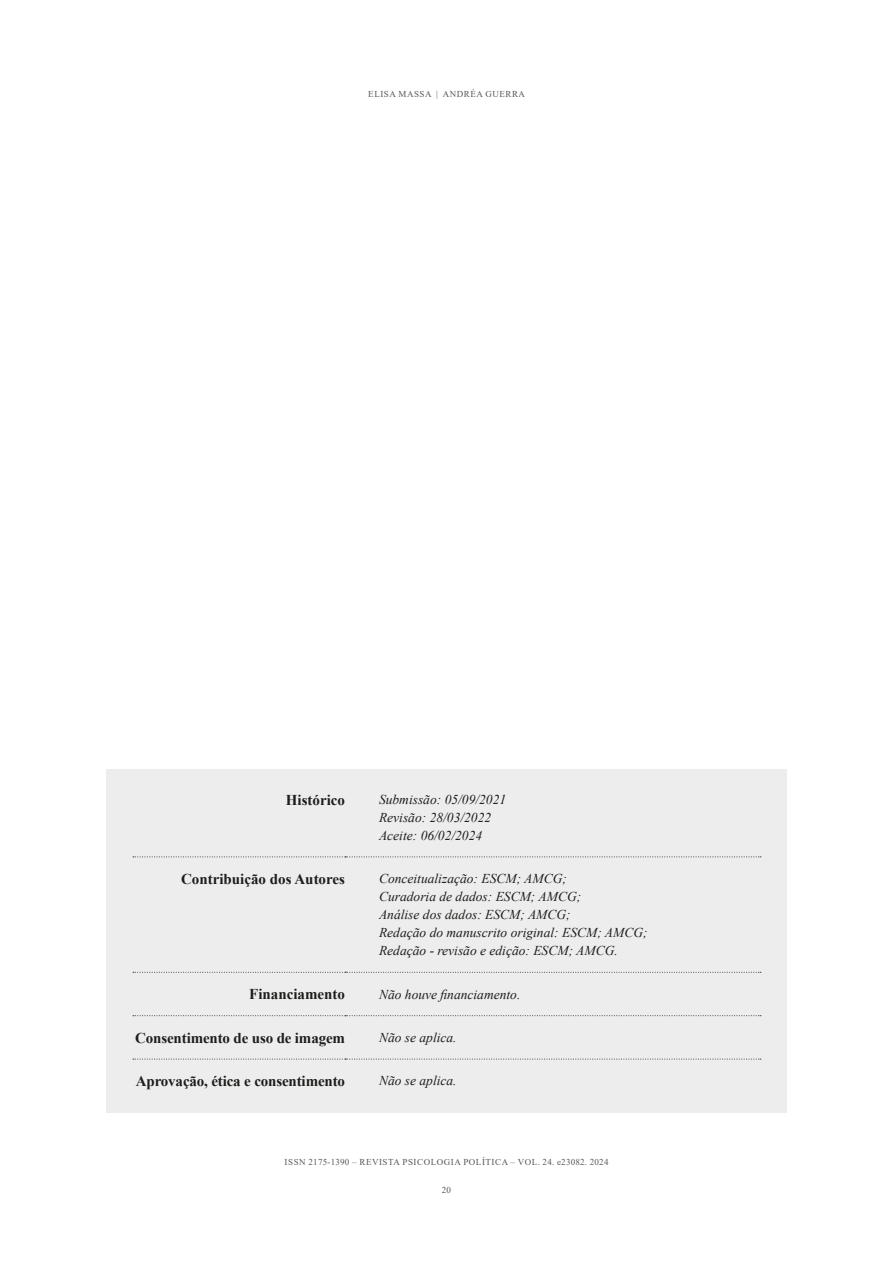
<style>
.page{position:relative;width:893px;height:1263px;background:#fff}
.page>*{position:absolute;margin:0;border:0;box-sizing:border-box;transform-origin:0 0}
.t1{font:700 15px "Times New Roman";letter-spacing:-.01em;color:#1d1d1b}
.t2{font:italic 13.5px/18px "Times New Roman";color:#1d1d1b}
.t3{font:9px "Times New Roman";letter-spacing:.06em;color:#575756}
</style>
<div class="page">
<div style="left:106px;top:769px;width:681px;height:343px;background:#ededed"></div>
<svg style="left:133px;top:856px;width:628px;height:1px"></svg>
<svg style="left:133px;top:972px;width:628px;height:1px"></svg>
<svg style="left:133px;top:1015px;width:628px;height:1px"></svg>
<svg style="left:133px;top:1058px;width:628px;height:2px"></svg>
<p class="t3" style="left:368px;top:88px;width:158px">ELISA MASSA | ANDRÉA GUERRA</p>
<p class="t1" style="left:286px;top:789px;width:61px">Histórico</p>
<p class="t2" style="left:379px;top:790px;width:129px">Submissão: 05/09/2021<br>Revisão: 28/03/2022<br>Aceite: 06/02/2024</p>
<p class="t1" style="left:181px;top:868px;width:165px">Contribuição dos Autores</p>
<p class="t2" style="left:379px;top:869px;width:270px">Conceitualização: ESCM; AMCG;<br>Curadoria de dados: ESCM; AMCG;<br>Análise dos dados: ESCM; AMCG;<br>Redação do manuscrito original: ESCM; AMCG; Redação - revisão e edição: ESCM; AMCG.</p>
<p class="t1" style="left:249px;top:984px;width:97px">Financiamento</p>
<p class="t2" style="left:379px;top:985px;width:143px">Não houve financiamento.</p>
<p class="t1" style="left:135px;top:1027px;width:211px">Consentimento de uso de imagem</p>
<p class="t2" style="left:379px;top:1028px;width:79px">Não se aplica.</p>
<p class="t1" style="left:136px;top:1070px;width:211px">Aprovação, ética e consentimento</p>
<p class="t2" style="left:379px;top:1072px;width:79px">Não se aplica.</p>
<p class="t3" style="left:285px;top:1156px;width:325px">ISSN 2175-1390 – REVISTA PSICOLOGIA POLÍTICA – VOL. 24. e23082. 2024</p>
<p class="t3" style="left:442px;top:1183px;width:11px">20</p>
</div>
